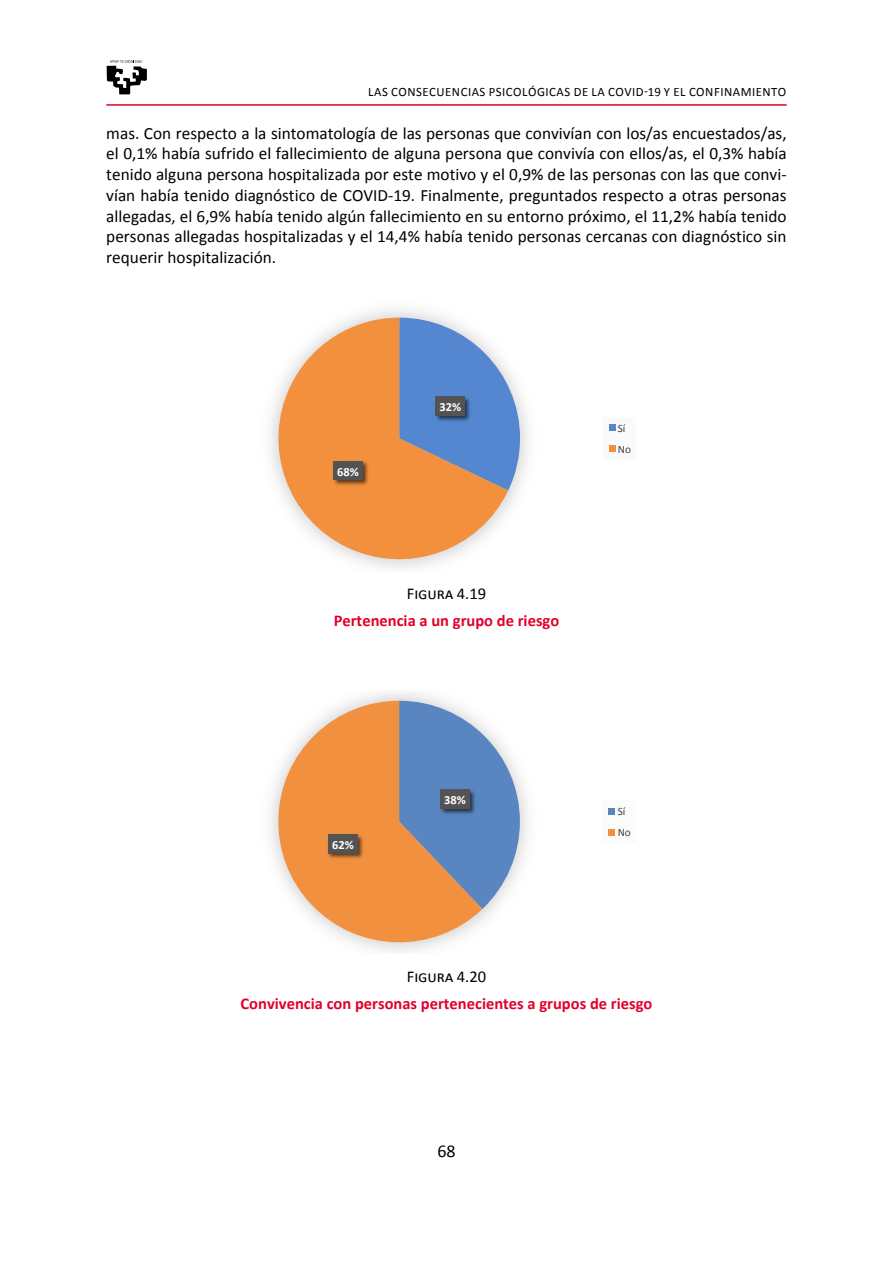
<style>
.page{position:relative;width:893px;height:1263px;background:#fff}
.page>*{position:absolute;margin:0;border:0;box-sizing:border-box;transform-origin:0 0}
.t1{font:18px "Calibri";color:#000}
.t2{font:17.25px/20.9px "Calibri";color:#000;text-align:justify}
.t3{font:700 16.5px "Calibri";color:#e2002b}
.t4{font:16.5px "Calibri";color:#000}
.t5{font:12.75px "Calibri";letter-spacing:.04em;color:#000}
.t6{font:700 12.45px "Calibri";color:#fff}
.t7{font:11.25px/21px "Calibri";color:#404040}
.t8{font:11.25px/21px "Calibri";color:#414141}
</style>
<div class="page">
<hr style="left:106px;top:104px;width:681px;height:2px;background:#e2002b">
<svg style="left:107px;top:60px;width:40px;height:34px"></svg>
<img style="left:356px;top:309px;width:172px;height:199px">
<svg style="left:508px;top:318px;width:12px;height:172px"></svg>
<svg style="left:270px;top:318px;width:238px;height:250px;fill:#f2903e"></svg>
<img style="left:433px;top:394px;width:40px;height:29px">
<div style="left:436px;top:397px;width:29px;height:19px;background:#535353"></div>
<img style="left:331px;top:459px;width:39px;height:29px">
<div style="left:334px;top:461px;width:29px;height:19px;background:#535353"></div>
<div style="left:603px;top:417px;width:33px;height:42px;background:#f4f4f4"></div>
<svg style="left:609px;top:425px;width:6px;height:6px"></svg>
<svg style="left:609px;top:446px;width:6px;height:6px"></svg>
<img style="left:355px;top:690px;width:145px;height:238px">
<svg style="left:482px;top:701px;width:38px;height:208px"></svg>
<svg style="left:270px;top:701px;width:212px;height:250px;fill:#f1913f"></svg>
<img style="left:438px;top:787px;width:39px;height:29px">
<div style="left:441px;top:790px;width:29px;height:18px;background:#535353"></div>
<img style="left:326px;top:832px;width:39px;height:29px">
<div style="left:328px;top:834px;width:30px;height:19px;background:#535353"></div>
<div style="left:603px;top:800px;width:33px;height:42px;background:#f5f5f4"></div>
<svg style="left:609px;top:808px;width:6px;height:6px"></svg>
<svg style="left:609px;top:829px;width:6px;height:6px"></svg>
<p class="t5" style="left:368px;top:83px;width:420px">LAS CONSECUEN CIAS PSICOLÓGICAS DE LA COVID-19 Y EL CON FINAMIENTO</p>
<p class="t2" style="left:106px;top:122px;width:682px">mas. Con respecto a la sintomatología de las personas que convivían con los/as encuestados/as, el 0,1% había sufrido el fallecimiento de alguna persona que convivía con ellos/as, el 0,3% había tenido alguna persona hospitalizada por este motivo y el 0,9% de las personas con las que convi&shy;vían había tenido diagnóstico de COVID-19. Finalmente, preguntados respecto a otras personas allegadas, el 6,9% había tenido algún fallecimiento en su entorno próximo, el 11,2% había tenido personas allegadas hospitalizadas y el 14,4% había tenido personas cercanas con diagnóstico sin requerir hospitalización.</p>
<p class="t6" style="left:337px;top:464px;width:23px">68%</p>
<p class="t6" style="left:439px;top:399px;width:23px">32%</p>
<p class="t4" style="left:407px;top:583px;width:81px">Figura 4.19</p>
<p class="t3" style="left:334px;top:610px;width:227px">Pertenencia a un grupo de riesgo</p>
<p class="t7" style="left:618px;top:418px;width:15px">Sí<br>No</p>
<p class="t6" style="left:332px;top:837px;width:23px">62%</p>
<p class="t6" style="left:444px;top:792px;width:23px">38%</p>
<p class="t8" style="left:618px;top:801px;width:15px">Sí<br>No</p>
<p class="t4" style="left:407px;top:966px;width:81px">Figura 4.20</p>
<p class="t3" style="left:241px;top:993px;width:413px">Convivencia con personas pertenecientes a grupos de riesgo</p>
<p class="t1" style="left:437px;top:1139px;width:20px">68</p>
</div>
